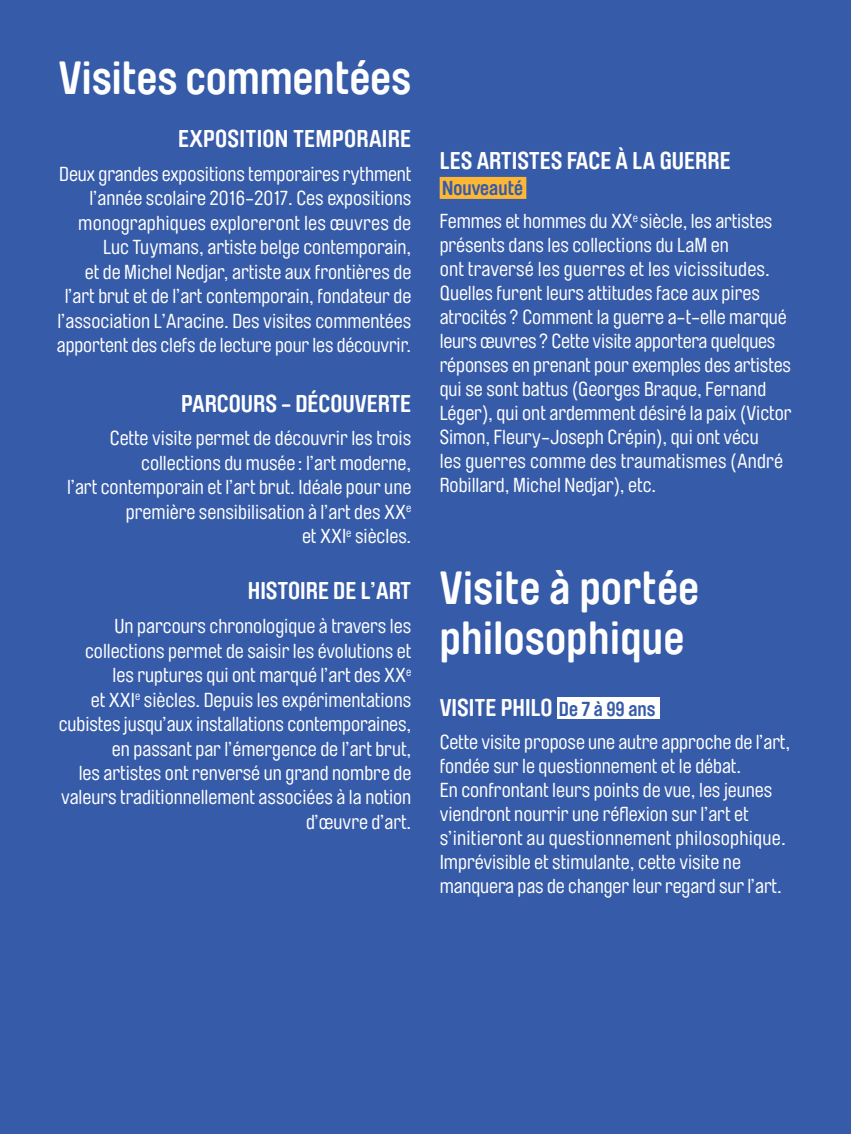
<style>
.page{position:relative;width:851px;height:1134px;background:#fff}
.page>*{position:absolute;margin:0;border:0;box-sizing:border-box;transform-origin:0 0}
.t1{font:700 46px/49.6px "Brauer Neue Std";letter-spacing:.01em;color:#fff}
.t2{font:700 24px "Brauer Neue Std";color:#fff}
.t3{font:20px/24.4px "Brauer Neue Std";color:#fff;text-align:right}
.s1{font-weight:700;color:#365ba9}
.s2{font-size:20px;color:#365ba9}
</style>
<div class="page">
<div style="left:0;top:0;width:850px;height:1134px;background:#365ba9"></div>
<div style="left:556px;top:697px;width:103px;height:22px;background:#fff"></div>
<div style="left:439px;top:177px;width:87px;height:22px;background:#fdb735"></div>
<h1 class="t1" style="left:59px;top:54px;width:354px">Visites commentées</h1>
<p class="t2" style="left:178px;top:125px;width:234px">EXPOSITION TEMPORAIRE</p>
<p class="t3" style="left:57px;top:162px;width:356px">Deux grandes expositions temporaires rythment l’année scolaire 2016-2017. Ces expositions monographiques exploreront les œuvres de Luc Tuymans, artiste belge contemporain,<br>et de Michel Nedjar, artiste aux frontières de l’art brut et de l’art contemporain, fondateur de l’association L’Aracine. Des visites commentées apportent des clefs de lecture pour les découvrir.</p>
<p class="t2" style="left:181px;top:389px;width:231px">PARCOURS - DÉCOUVERTE</p>
<p class="t3" style="left:67px;top:426px;width:345px">Cette visite permet de découvrir les trois collections du musée : l’art moderne,<br>l’art contemporain et l’art brut. Idéale pour une première sensibilisation à l’art des XX<sup>e<br></sup>et XXI<sup>e</sup> siècles.</p>
<p class="t2" style="left:248px;top:577px;width:165px">HISTOIRE DE L’ART</p>
<p class="t3" style="left:59px;top:614px;width:354px">Un parcours chronologique à travers les collections permet de saisir les évolutions et les ruptures qui ont marqué l’art des XX<sup>e<br></sup>et XXI<sup>e</sup> siècles. Depuis les expérimentations cubistes jusqu’aux installations contemporaines, en passant par l’émergence de l’art brut,<br>les artistes ont renversé un grand nombre de valeurs traditionnellement associées à la notion d’œuvre d’art.</p>
<p class="t2" style="left:439px;top:147px;width:292px">LES ARTISTES FACE À LA GUERRE</p>
<p class="t3" style="left:439px;top:171px;width:334px;line-height:33.4px;text-align:left"><span class="s1">Nouveauté<br></span>Femmes et hommes du XX<sup>e</sup> siècle, les artistes</p>
<p class="t3" style="left:439px;top:234px;width:353px;text-align:left">présents dans les collections du LaM en<br>ont traversé les guerres et les vicissitudes.<br>Quelles furent leurs attitudes face aux pires atrocités ? Comment la guerre a-t-elle marqué leurs œuvres? Cette visite apportera quelques réponses en prenant pour exemples des artistes qui se sont battus (Georges Braque, Fernand Léger), qui ont ardemment désiré la paix (Victor Simon, Fleury-Joseph Crépin), qui ont vécu<br>les guerres comme des traumatismes (André Robillard, Michel Nedjar), etc.</p>
<h1 class="t1" style="left:439px;top:563px;width:261px">Visite à portée philosophique</h1>
<p class="t2" style="left:439px;top:693px;width:217px">VISITE PHILO <span class="s2">De 7 à 99 ans</span></p>
<p class="t3" style="left:439px;top:730px;width:352px;text-align:left">Cette visite propose une autre approche de l’art, fondée sur le questionnement et le débat.<br>En confrontant leurs points de vue, les jeunes viendront nourrir une réflexion sur l’art et s’initieront au questionnement philosophique.<br>Imprévisible et stimulante, cette visite ne manquera pas de changer leur regard sur l’art.</p>
</div>
